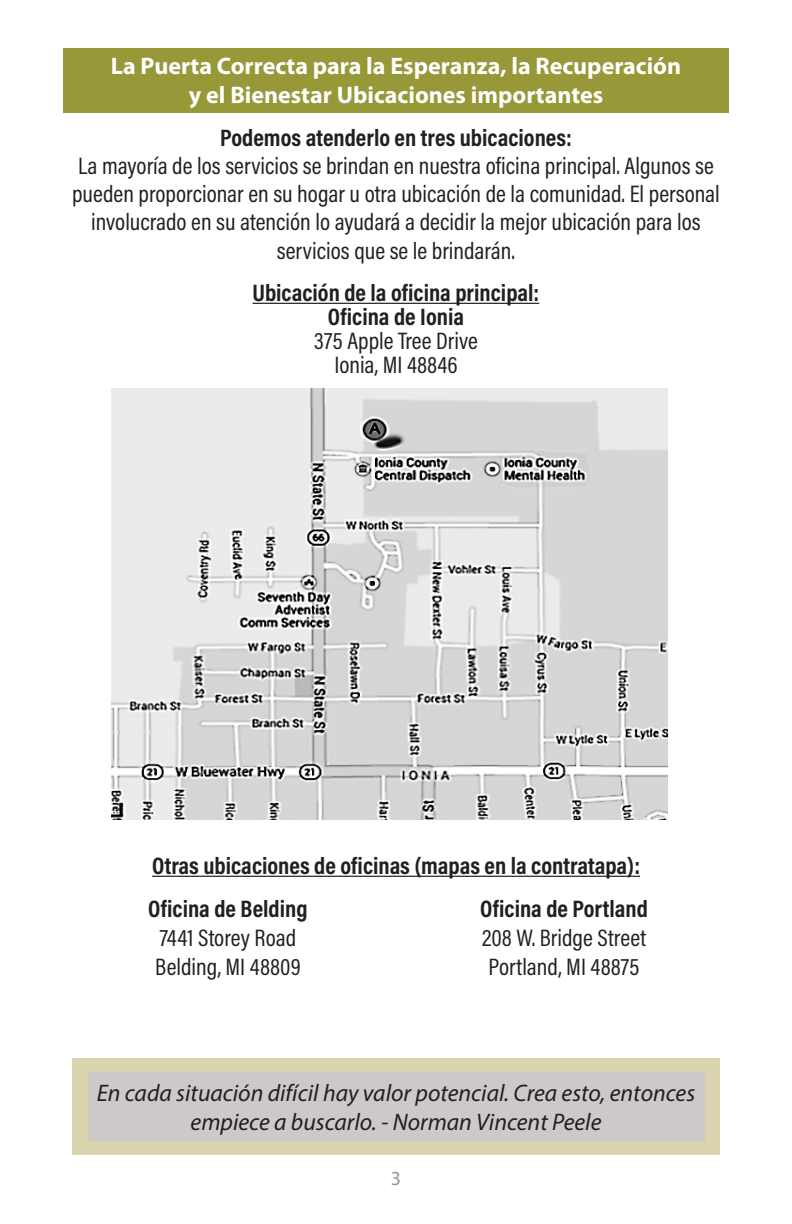
<style>
.page{position:relative;width:792px;height:1224px;background:#fff}
.page>*{position:absolute;margin:0;border:0;box-sizing:border-box;transform-origin:0 0}
.t1{font:24px/28.2px "Acumin Pro Cond";color:#231f20;text-align:center}
.t2{font:700 24px "Acumin Pro Cond";color:#231f20}
.t3{font:italic 24px "Myriad Pro";color:#231f20}
.t4{font:700 24px/28.8px "Myriad Pro";color:#fff;text-align:center}
.t5{font:20px "Myriad Pro";color:#939598}
</style>
<div class="page">
<hr style="left:253px;top:303px;width:286px;height:1px;background:#231f20">
<div style="left:63px;top:48px;width:666px;height:65px;background:#979838"></div>
<img style="left:111px;top:388px;width:557px;height:432px">
<hr style="left:152px;top:876px;width:488px;height:1px;background:#231f20">
<div style="left:72px;top:1058px;width:648px;height:97px;background:#d9d4ae"></div>
<div style="left:88px;top:1072px;width:616px;height:69px;background:#cdc9c8"></div>
<p class="t4" style="left:111px;top:51px;width:572px">La Puerta Correcta para la Esperanza, la Recuperación y el Bienestar Ubicaciones importantes</p>
<p class="t2" style="left:220px;top:122px;width:353px">Podemos atenderlo en tres ubicaciones:</p>
<p class="t1" style="left:72px;top:151px;width:649px">La mayoría de los servicios se brindan en nuestra oficina principal. Algunos se pueden proporcionar en su hogar u otra ubicación de la comunidad. El personal involucrado en su atención lo ayudará a decidir la mejor ubicación para los servicios que se le brindarán.</p>
<p class="t2" style="left:253px;top:277px;width:288px">Ubicación de la oficina principal:</p>
<p class="t2" style="left:328px;top:301px;width:138px">Oficina de Ionia</p>
<p class="t1" style="left:314px;top:326px;width:165px">375 Apple Tree Drive</p>
<p class="t1" style="left:334px;top:350px;width:125px">Ionia, MI 48846</p>
<p class="t2" style="left:152px;top:850px;width:490px">Otras ubicaciones de oficinas (mapas en la contratapa):</p>
<p class="t2" style="left:148px;top:893px;width:161px">Oficina de Belding</p>
<p class="t1" style="left:160px;top:923px;width:138px">7441 Storey Road</p>
<p class="t1" style="left:155px;top:952px;width:147px">Belding, MI 48809</p>
<p class="t2" style="left:480px;top:893px;width:169px">Oficina de Portland</p>
<p class="t1" style="left:482px;top:923px;width:166px">208 W. Bridge Street</p>
<p class="t1" style="left:489px;top:952px;width:152px">Portland, MI 48875</p>
<p class="t3" style="left:97px;top:1078px;width:600px">En cada situación difícil hay valor potencial. Crea esto, entonces</p>
<p class="t3" style="left:191px;top:1107px;width:412px">empiece a buscarlo. - Norman Vincent Peele</p>
<p class="t5" style="left:391px;top:1166px;width:12px">3</p>
</div>
